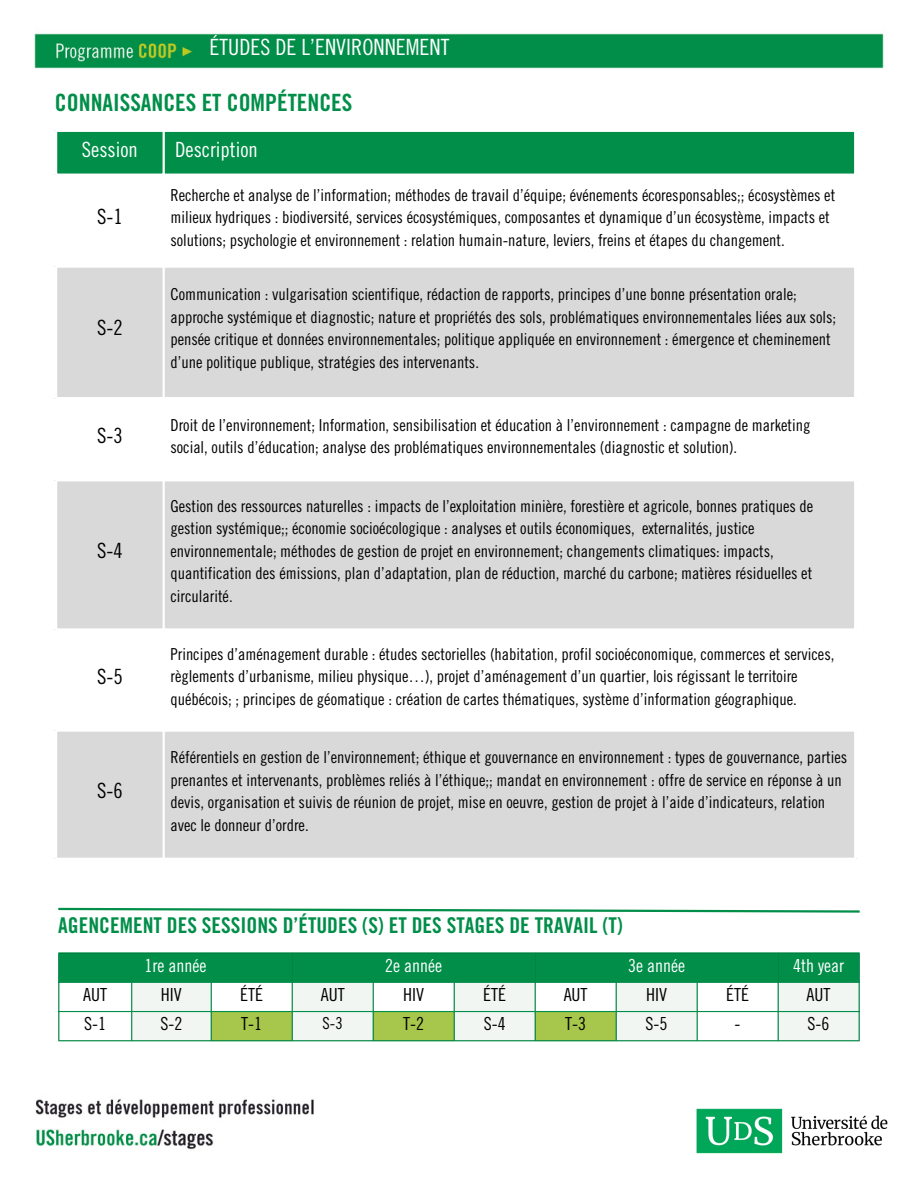
<style>
.page{position:relative;width:918px;height:1188px;background:#fff}
.page>*{position:absolute;margin:0;border:0;box-sizing:border-box;transform-origin:0 0}
.t1{font:23.85px "Trade Gothic LT Std Bd Cn 20";color:#018e49}
.t2{font:22.35px "Trade Gothic LT Std Cn 18";color:#fff}
.t3{font:21.75px "Trade Gothic LT Std Bd Cn 20";color:#018e49}
.t4{font:21px "Trade Gothic LT Std Cn 18";color:#fff}
.t5{font:21px "Trade Gothic LT Std Cn 18";color:#000}
.t6{font:18px "Trade Gothic LT Std Cn 18";color:#000}
.t7{font:18px "Trade Gothic LT Std Cn 18";color:#fff}
.t8{font:16.5px/22.5px "Trade Gothic LT Std Cn 18";color:#000}
</style>
<div class="page">
<img style="left:34px;top:33px;width:850px;height:1117px">
<div style="left:643px;top:1082px;width:275px;height:106px;background:#fff"></div>
<img style="left:696px;top:1108px;width:192px;height:46px">
<div style="left:316px;top:1092px;width:286px;height:30px;background:#fff"></div>
<div style="left:57px;top:132px;width:797px;height:42px;background:#018e49"></div>
<div style="left:57px;top:268px;width:797px;height:590px;background:#d9d9d9"></div>
<svg style="left:57px;top:399px;width:797px;height:330px"></svg>
<hr style="left:55px;top:132px;width:2px;height:726px;background:#fff">
<hr style="left:163px;top:132px;width:2px;height:726px;background:#fff">
<hr style="left:854px;top:132px;width:2px;height:726px;background:#fff">
<hr style="left:55px;top:130px;width:801px;height:2px;background:#fff">
<hr style="left:55px;top:174px;width:801px;height:2px;background:#fff">
<hr style="left:55px;top:265px;width:801px;height:3px;background:#fff">
<hr style="left:55px;top:397px;width:801px;height:2px;background:#fff">
<hr style="left:55px;top:479px;width:801px;height:2px;background:#fff">
<hr style="left:55px;top:628px;width:801px;height:3px;background:#fff">
<hr style="left:55px;top:729px;width:801px;height:3px;background:#fff">
<hr style="left:55px;top:858px;width:801px;height:2px;background:#fff">
<svg style="left:56px;top:907px;width:806px;height:7px"></svg>
<svg style="left:59px;top:954px;width:800px;height:86px"></svg>
<hr style="left:58px;top:954px;width:1px;height:86px;background:#018e49">
<hr style="left:131px;top:983px;width:1px;height:57px;background:#018e49">
<hr style="left:211px;top:983px;width:1px;height:57px;background:#018e49">
<hr style="left:292px;top:954px;width:1px;height:86px;background:#018e49">
<hr style="left:373px;top:983px;width:1px;height:57px;background:#018e49">
<hr style="left:454px;top:983px;width:1px;height:57px;background:#018e49">
<hr style="left:535px;top:954px;width:1px;height:86px;background:#018e49">
<hr style="left:616px;top:983px;width:1px;height:57px;background:#018e49">
<hr style="left:697px;top:983px;width:1px;height:57px;background:#018e49">
<hr style="left:778px;top:954px;width:1px;height:86px;background:#018e49">
<hr style="left:859px;top:954px;width:1px;height:86px;background:#018e49">
<hr style="left:58px;top:952px;width:802px;height:2px;background:#018e49">
<hr style="left:58px;top:982px;width:802px;height:1px;background:#018e49">
<hr style="left:58px;top:1011px;width:802px;height:1px;background:#018e49">
<hr style="left:58px;top:1040px;width:802px;height:1px;background:#018e49">
<p class="t2" style="left:210px;top:38px;width:241px">ÉTUDES DE L’ENVIRONNEMENT</p>
<p class="t1" style="left:55px;top:93px;width:299px">CONNAISSANCES ET COMPÉTENCES</p>
<p class="t4" style="left:82px;top:142px;width:57px">Session</p>
<p class="t4" style="left:175px;top:142px;width:84px">Description</p>
<p class="t5" style="left:97px;top:209px;width:27px">S-1</p>
<p class="t5" style="left:97px;top:320px;width:27px">S-2</p>
<p class="t8" style="left:170px;top:186px;width:666px">Recherche et analyse de l’information; méthodes de travail d’équipe; événements écoresponsables;; écosystèmes et milieux hydriques : biodiversité, services écosystémiques, composantes et dynamique d’un écosystème, impacts et solutions; psychologie et environnement : relation humain-nature, leviers, freins et étapes du changement.</p>
<p class="t8" style="left:170px;top:285px;width:667px">Communication : vulgarisation scientifique, rédaction de rapports, principes d’une bonne présentation orale; approche systémique et diagnostic; nature et propriétés des sols, problématiques environnementales liées aux sols; pensée critique et données environnementales; politique appliquée en environnement : émergence et cheminement d’une politique publique, stratégies des intervenants.</p>
<p class="t5" style="left:97px;top:428px;width:27px">S-3</p>
<p class="t8" style="left:170px;top:416px;width:642px">Droit de l’environnement; Information, sensibilisation et éducation à l’environnement : campagne de marketing social, outils d’éducation; analyse des problématiques environnementales (diagnostic et solution).</p>
<p class="t5" style="left:97px;top:543px;width:27px">S-4</p>
<p class="t5" style="left:97px;top:668px;width:27px">S-5</p>
<p class="t5" style="left:97px;top:783px;width:27px">S-6</p>
<p class="t8" style="left:170px;top:497px;width:644px">Gestion des ressources naturelles : impacts de l’exploitation minière, forestière et agricole, bonnes pratiques de gestion systémique;; économie socioécologique : analyses et outils économiques, externalités, justice environnementale; méthodes de gestion de projet en environnement; changements climatiques: impacts, quantification des émissions, plan d’adaptation, plan de réduction, marché du carbone; matières résiduelles et circularité.</p>
<p class="t8" style="left:170px;top:645px;width:665px">Principes d’aménagement durable : études sectorielles (habitation, profil socioéconomique, commerces et services, règlements d’urbanisme, milieu physique…), projet d’aménagement d’un quartier, lois régissant le territoire québécois; ; principes de géomatique : création de cartes thématiques, système d’information géographique.</p>
<p class="t8" style="left:170px;top:748px;width:678px">Référentiels en gestion de l’environnement; éthique et gouvernance en environnement : types de gouvernance, parties prenantes et intervenants, problèmes reliés à l’éthique;; mandat en environnement : offre de service en réponse à un devis, organisation et suivis de réunion de projet, mise en oeuvre, gestion de projet à l’aide d’indicateurs, relation avec le donneur d’ordre.</p>
<p class="t3" style="left:58px;top:918px;width:566px">AGENCEMENT DES SESSIONS D’ÉTUDES (S) ET DES STAGES DE TRAVAIL (T)</p>
<p class="t7" style="left:145px;top:959px;width:63px">1re année</p>
<p class="t7" style="left:385px;top:959px;width:58px">2e année</p>
<p class="t7" style="left:628px;top:959px;width:58px">3e année</p>
<p class="t7" style="left:793px;top:959px;width:52px">4th year</p>
<p class="t6" style="left:83px;top:988px;width:25px">AUT</p>
<p class="t6" style="left:161px;top:988px;width:22px">HIV</p>
<p class="t6" style="left:240px;top:988px;width:24px">ÉTÉ</p>
<p class="t6" style="left:321px;top:988px;width:25px">AUT</p>
<p class="t6" style="left:403px;top:988px;width:22px">HIV</p>
<p class="t6" style="left:483px;top:988px;width:24px">ÉTÉ</p>
<p class="t6" style="left:564px;top:988px;width:25px">AUT</p>
<p class="t6" style="left:646px;top:988px;width:22px">HIV</p>
<p class="t6" style="left:726px;top:988px;width:24px">ÉTÉ</p>
<p class="t6" style="left:807px;top:988px;width:25px">AUT</p>
<p class="t6" style="left:84px;top:1017px;width:23px">S-1</p>
<p class="t6" style="left:160px;top:1017px;width:23px">S-2</p>
<p class="t6" style="left:241px;top:1017px;width:22px">T-1</p>
<p class="t8" style="left:323px;top:1014px;width:22px">S-3</p>
<p class="t6" style="left:403px;top:1017px;width:22px">T-2</p>
<p class="t6" style="left:484px;top:1017px;width:23px">S-4</p>
<p class="t6" style="left:565px;top:1017px;width:22px">T-3</p>
<p class="t6" style="left:646px;top:1017px;width:23px">S-5</p>
<p class="t6" style="left:735px;top:1017px;width:7px">-</p>
<p class="t6" style="left:808px;top:1017px;width:23px">S-6</p>
</div>
